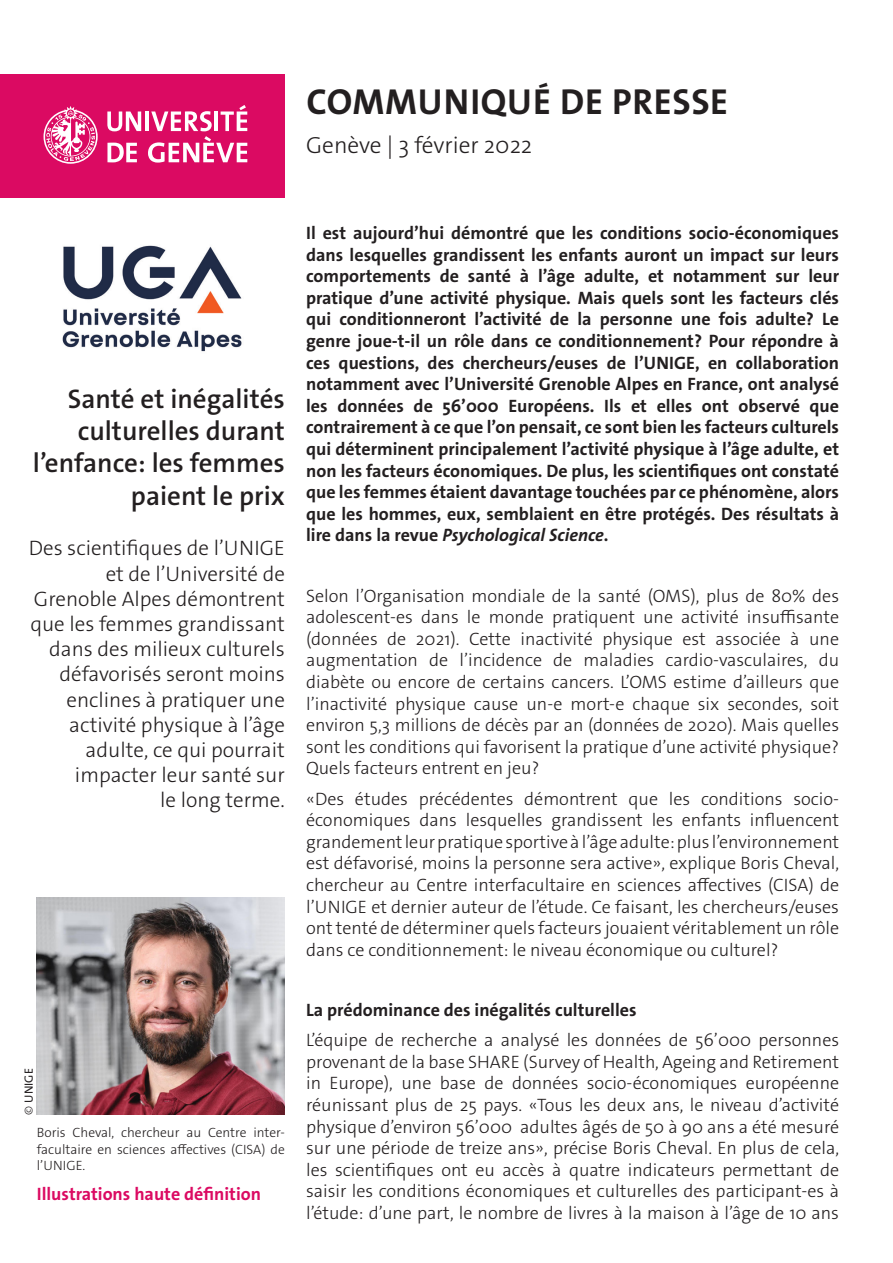
<style>
.page{position:relative;width:893px;height:1263px;background:#fff}
.page>*{position:absolute;margin:0;border:0;box-sizing:border-box;transform-origin:0 0}
._4__texte_courant{font:700 36.3px "The Sans Os F";letter-spacing:.02em;color:#231f20}
._1__grand_titre{font:600 27px/32.4px "The Sans Os F";color:#231f20;text-align:right}
._4__texte_courant-2{font:300 23.4px "The Sans Os F";color:#231f20}
._1__grand_titre-2{font:300 21px/25.2px "The Sans Os F";color:#231f20;text-align:right}
._4__texte_courant-3{font:300 18px/21.6px "The Sans Os F";color:#231f20;text-align:justify}
._4__texte_courant-4{font:700 18px/21.6px "The Sans Os F";color:#231f20;text-align:justify}
.t1{font:700 18px "The Sans Os F";color:#db0a62}
.t2{font:300 13.5px/16.2px "The Sans Os F";color:#231f20;text-align:justify}
.t3{font:12px "The Sans Os F";letter-spacing:.01em;color:#231f20}
.s1{font-weight:300}
.s2{font-style:italic}
</style>
<div class="page">
<div style="left:0;top:74px;width:285px;height:124px;background:#db0a62"></div>
<svg style="left:44px;top:106px;width:54px;height:58px"></svg>
<svg style="left:107px;top:111px;width:34px;height:20px"></svg>
<hr style="left:145px;top:111px;width:4px;height:20px;background:#fff">
<svg style="left:107px;top:143px;width:30px;height:19px"></svg>
<svg style="left:148px;top:105px;width:99px;height:58px"></svg>
<img style="left:37px;top:897px;width:248px;height:217px">
<img style="left:62px;top:245px;width:180px;height:107px">
<p class="_4__texte_courant" style="left:306px;top:78px;width:423px">COMMUNIQUÉ DE PRESSE</p>
<p class="_4__texte_courant-2" style="left:306px;top:130px;width:228px">Genève | 3 février 2022</p>
<p class="_1__grand_titre" style="left:33px;top:383px;width:253px">Santé et inégalités culturelles durant l’enfance: les femmes paient le prix</p>
<p class="_1__grand_titre-2" style="left:29px;top:536px;width:258px">Des scientifiques de l’UNIGE et de l’Université de<br>Grenoble Alpes démontrent que les femmes grandissant dans des milieux culturels défavorisés seront moins enclines à pratiquer une activité physique à l’âge adulte, ce qui pourrait impacter leur santé sur<br>le long terme.</p>
<p class="t3" style="left:21px;top:1114px;width:48px;rotate:-90deg"><span class="s1">©</span> UNIGE</p>
<p class="t2" style="left:37px;top:1125px;width:250px">Boris Cheval, chercheur au Centre inter&shy;facultaire en sciences affectives (CISA) de l’UNIGE.</p>
<p class="t1" style="left:37px;top:1182px;width:226px">Illustrations haute définition</p>
<p class="_4__texte_courant-4" style="left:306px;top:222px;width:534px">Il est aujourd’hui démontré que les conditions socio-économiques dans lesquelles grandissent les enfants auront un impact sur leurs comportements de santé à l’âge adulte, et notamment sur leur pratique d’une activité physique. Mais quels sont les facteurs clés qui conditionneront l’activité de la personne une fois adulte? Le genre joue-t-il un rôle dans ce conditionnement? Pour répondre à ces questions, des chercheurs/euses de l’UNIGE, en collaboration notamment avec l’Université Grenoble Alpes en France, ont analysé les données de 56’000 Européens. Ils et elles ont observé que contrairement à ce que l’on pensait, ce sont bien les facteurs culturels qui déterminent principalement l’activité physique à l’âge adulte, et non les facteurs économiques. De plus, les scientifiques ont constaté que les femmes étaient davantage touchées par ce phénomène, alors que les hommes, eux, semblaient en être protégés. Des résultats à lire dans la revue <span class="s2">Psychological Science</span>.</p>
<p class="_4__texte_courant-3" style="left:306px;top:585px;width:534px">Selon l’Organisation mondiale de la santé (OMS), plus de 80% des adolescent-es dans le monde pratiquent une activité insuffisante (données de 2021). Cette inactivité physique est associée à une augmentation de l’incidence de maladies cardio-vasculaires, du diabète ou encore de certains cancers. L’OMS estime d’ailleurs que l’inactivité physique cause un-e mort-e chaque six secondes, soit environ 5,3 millions de décès par an (données de 2020). Mais quelles sont les conditions qui favorisent la pratique d’une activité physique?<br>Quels facteurs entrent en jeu?</p>
<p class="_4__texte_courant-3" style="left:306px;top:788px;width:534px">«Des études précédentes démontrent que les conditions socio&shy;économiques dans lesquelles grandissent les enfants influencent grandement leur pratique sportive à l’âge adulte: plus l’environnement est défavorisé, moins la personne sera active», explique Boris Cheval, chercheur au Centre interfacultaire en sciences affectives (CISA) de l’UNIGE et dernier auteur de l’étude. Ce faisant, les chercheurs/euses ont tenté de déterminer quels facteurs jouaient véritablement un rôle dans ce conditionnement: le niveau économique ou culturel?</p>
<p class="_4__texte_courant-4" style="left:306px;top:999px;width:332px">La prédominance des inégalités culturelles</p>
<p class="_4__texte_courant-3" style="left:306px;top:1029px;width:534px">L’équipe de recherche a analysé les données de 56’000 personnes provenant de la base SHARE (Survey of Health, Ageing and Retirement in Europe), une base de données socio-économiques européenne réunissant plus de 25 pays. «Tous les deux ans, le niveau d’activité physique d’environ 56’000 adultes âgés de 50 à 90 ans a été mesuré sur une période de treize ans», précise Boris Cheval. En plus de cela, les scientifiques ont eu accès à quatre indicateurs permettant de saisir les conditions économiques et culturelles des participant-es à l’étude: d’une part, le nombre de livres à la maison à l’âge de 10 ans</p>
</div>
